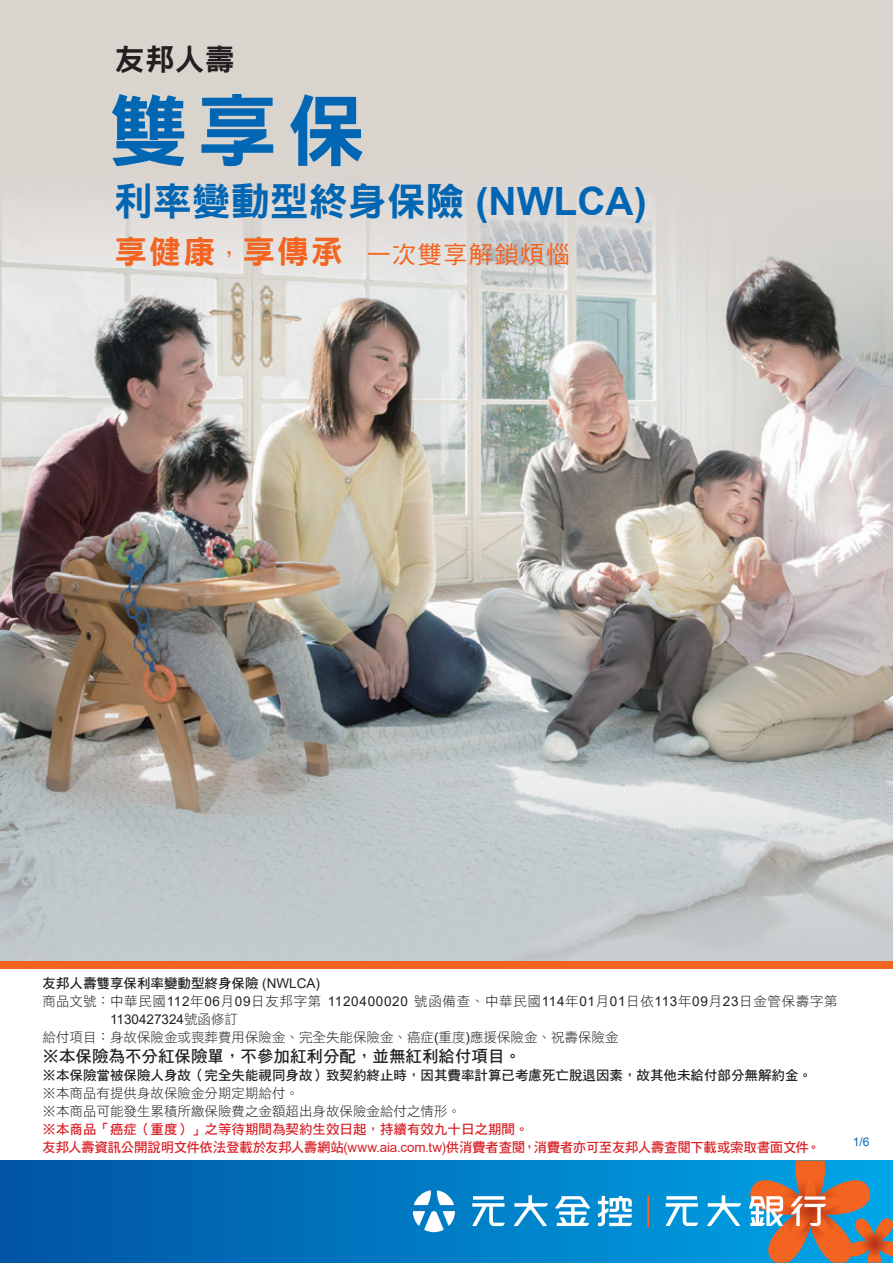
<style>
.page{position:relative;width:893px;height:1263px;background:#fff}
.page>*{position:absolute;margin:0;border:0;box-sizing:border-box;transform-origin:0 0}
.t1{font:79.5px "DF Hei Std W9";color:#0166b3}
.t2{font:39px "DF Hei Std W9";color:#0166b3}
.t3{font:30px "DF Hei Std W9";color:#231f20}
.t4{font:24.15px "DF Hei Std W5";letter-spacing:.06em;color:#f36421}
.t5{font:16.5px "DF Hei Std W7";color:#231f20}
.t6{font:13.5px/18px "DF Hei Std W7";letter-spacing:-.02em;color:#da2128}
.t7{font:13.5px/18px "DF Hei Std W3";color:#231f20}
.t8{font:13.5px "DF Hei Std W7";color:#231f20}
.t9{font:13.5px "DF Hei Std W3";letter-spacing:.05em;color:#231f20}
.t10{font:13.5px "Arial";color:#231f20}
.t11{font:12px "Arial";color:#0166b3}
.s1{font-family:"Arial";font-weight:700}
.s2{font-family:"DF Hei Std W9";font-size:32.1px}
.s3{font-family:"Arial"}
.s4{font-family:"DF Hei Std W3"}
</style>
<div class="page">
<img style="left:0;top:0;width:893px;height:961px">
<svg style="left:0;top:1160px;width:893px;height:103px;background:#0072bc"></svg>
<hr style="left:647px;top:1195px;width:2px;height:32px;background:#f36421">
<svg style="left:473px;top:1196px;width:31px;height:4px"></svg>
<svg style="left:472px;top:1203px;width:33px;height:23px"></svg>
<svg style="left:514px;top:1195px;width:34px;height:31px"></svg>
<svg style="left:598px;top:1196px;width:34px;height:30px"></svg>
<svg style="left:555px;top:1196px;width:35px;height:30px"></svg>
<svg style="left:413px;top:1190px;width:42px;height:42px"></svg>
<svg style="left:666px;top:1196px;width:31px;height:4px"></svg>
<svg style="left:666px;top:1203px;width:32px;height:23px"></svg>
<svg style="left:707px;top:1160px;width:186px;height:102px;background:#6a8b98"></svg>
<div style="left:0;top:961px;width:893px;height:8px;background:#f36421"></div>
<h3 class="t3" style="left:115px;top:43px;width:121px">友邦人壽</h3>
<h1 class="t1" style="left:108px;top:87px;width:259px">雙享保</h1>
<h2 class="t2" style="left:114px;top:179px;width:534px">利率變動型終身保險 <span class="s1">(NWLCA)</span></h2>
<h3 class="t4" style="left:115px;top:241px;width:456px"><span class="s2">享健康</span>，<span class="s2">享傳承</span> 一次雙享解鎖煩惱</h3>
<p class="t8" style="left:43px;top:975px;width:279px">友邦人壽雙享保利率變動型終身保險 <span class="s3">(NWLCA)</span></p>
<p class="t9" style="left:43px;top:993px;width:797px">商品文號：中華民國<span class="s3">112</span>年<span class="s3">06</span>月<span class="s3">09</span>日友邦字第 <span class="s3">1120400020</span> 號函備查、中華民國<span class="s3">114</span>年<span class="s3">01</span>月<span class="s3">01</span>日依<span class="s3">113</span>年<span class="s3">09</span>月<span class="s3">23</span>日金管保壽字第</p>
<p class="t10" style="left:110px;top:1010px;width:130px">1130427324<span class="s4">號函修訂</span></p>
<p class="t7" style="left:43px;top:1028px;width:577px">給付項目：身故保險金或喪葬費用保險金、完全失能保險金、癌症<span class="s3">(</span>重度<span class="s3">)</span>應援保險金、祝壽保險金</p>
<p class="t5" style="left:43px;top:1047px;width:480px">※本保險為不分紅保險單，不參加紅利分配，並無紅利給付項目。</p>
<p class="t8" style="left:43px;top:1068px;width:771px">※本保險當被保險人身故（完全失能視同身故）致契約終止時，因其費率計算已考慮死亡脫退因素，故其他未給付部分無解約金。</p>
<p class="t7" style="left:43px;top:1084px;width:420px">※本商品有提供身故保險金分期定期給付。<br>※本商品可能發生累積所繳保險費之金額超出身故保險金給付之情形。</p>
<p class="t6" style="left:43px;top:1120px;width:779px">※本商品「癌症（重度）」之等待期間為契約生效日起，持續有效九十日之期間。<br>友邦人壽資訊公開說明文件依法登載於友邦人壽網站<span class="s3">(www.aia.com.tw)</span>供消費者查閱，消費者亦可至友邦人壽查閱下載或索取書面文件。</p>
<p class="t11" style="left:853px;top:1133px;width:18px">1/6</p>
</div>
